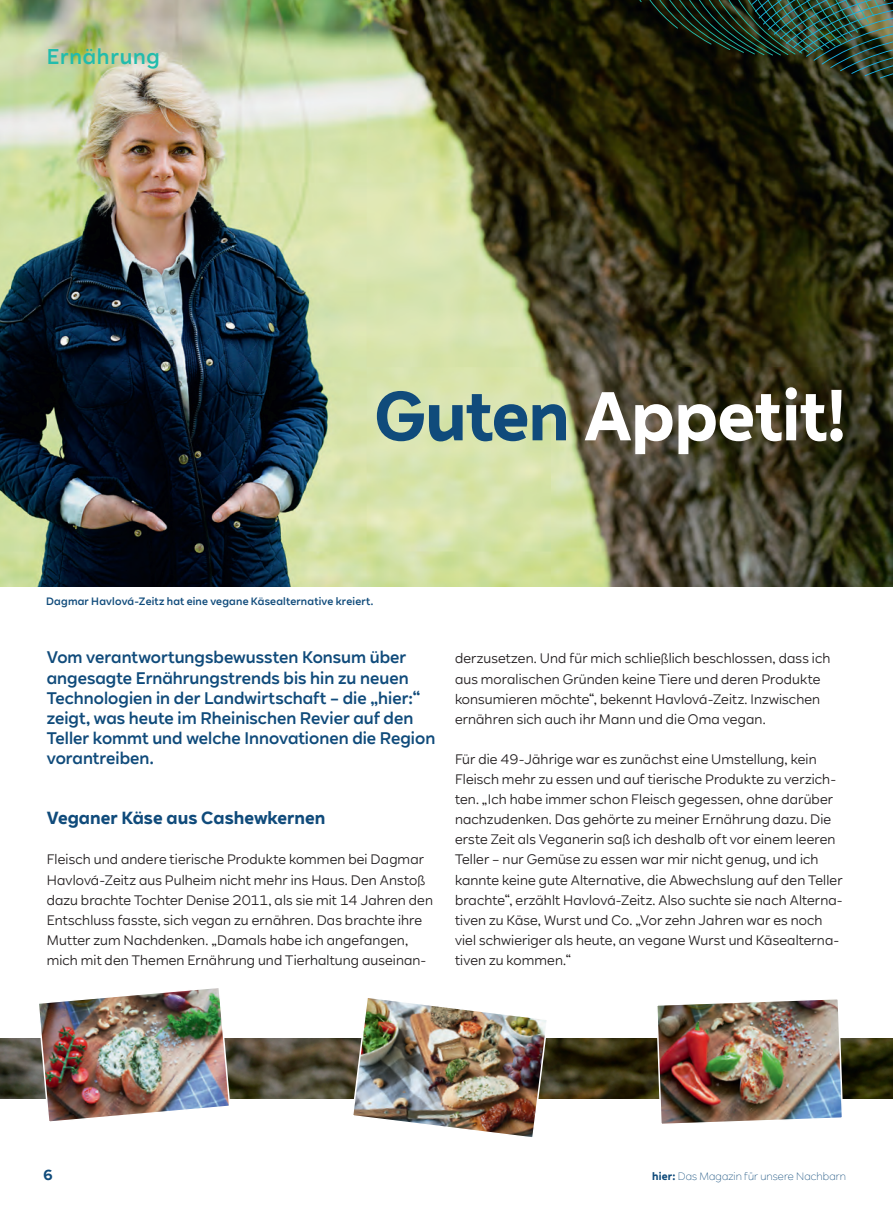
<style>
.page{position:relative;width:893px;height:1212px;background:#fff}
.page>*{position:absolute;margin:0;border:0;box-sizing:border-box;transform-origin:0 0}
.t1{font:700 67.5px "RWE Sans";letter-spacing:-.01em;color:#fff}
.t2{font:500 21px "RWE Sans";letter-spacing:.035em;color:#22bcac}
.t3{font:700 17.25px "RWE Sans";color:#104b7b}
.t4{font:500 16.5px/20.1px "RWE Sans";color:#104b7b}
.t5{font:700 14.25px "RWE Sans";color:#104b7b}
.t6{font:13.5px/20.1px "RWE Sans";letter-spacing:.01em;color:#231f20}
.t7{font:500 10.5px "RWE Sans";letter-spacing:.02em;color:#104b7b}
.t8{font:300 10.5px "RWE Sans";letter-spacing:.01em;color:#104b7b}
.s1{color:#104b7b}
.s2{font-weight:700}
</style>
<div class="page">
<img style="left:0;top:0;width:893px;height:587px">
<img style="left:0;top:1038px;width:893px;height:60px">
<img style="left:37px;top:988px;width:194px;height:134px">
<img style="left:655px;top:999px;width:189px;height:125px">
<img style="left:351px;top:998px;width:198px;height:139px">
<img style="left:614px;top:0;width:279px;height:78px">
<h2 class="t2" style="left:47px;top:43px;width:115px">Ernährung</h2>
<h1 class="t1" style="left:374px;top:374px;width:473px"><span class="s1">Guten</span> Appetit!</h1>
<p class="t7" style="left:46px;top:595px;width:329px">Dagmar Havlová-Zeitz hat eine vegane Käsealternative kreiert.</p>
<p class="t4" style="left:47px;top:648px;width:390px">Vom verantwortungsbewussten Konsum über angesagte Ernährungstrends bis hin zu neuen Technologien in der Landwirtschaft – die „hier:“ zeigt, was heute im Rheinischen Revier auf den Teller kommt und welche Innovationen die Region vorantreiben.</p>
<p class="t3" style="left:47px;top:807px;width:280px">Veganer Käse aus Cashewkernen</p>
<p class="t6" style="left:47px;top:850px;width:388px">Fleisch und andere tierische Produkte kommen bei Dagmar Havlová-Zeitz aus Pulheim nicht mehr ins Haus. Den Anstoß dazu brachte Tochter Denise 2011, als sie mit 14 Jahren den Entschluss fasste, sich vegan zu ernähren. Das brachte ihre Mutter zum Nachdenken. „Damals habe ich angefangen, mich mit den Themen Ernährung und Tierhaltung auseinan-</p>
<p class="t6" style="left:455px;top:649px;width:377px">derzusetzen. Und für mich schließlich beschlossen, dass ich aus moralischen Gründen keine Tiere und deren Produkte konsumieren möchte“, bekennt Havlová-Zeitz. Inzwischen ernähren sich auch ihr Mann und die Oma vegan.</p>
<p class="t6" style="left:455px;top:749px;width:389px">Für die 49-Jährige war es zunächst eine Umstellung, kein Fleisch mehr zu essen und auf tierische Produkte zu verzich&shy;ten. „Ich habe immer schon Fleisch gegessen, ohne darüber nachzudenken. Das gehörte zu meiner Ernährung dazu. Die erste Zeit als Veganerin saß ich deshalb oft vor einem leeren Teller – nur Gemüse zu essen war mir nicht genug, und ich kannte keine gute Alternative, die Abwechslung auf den Teller brachte“, erzählt Havlová-Zeitz. Also suchte sie nach Alterna&shy;tiven zu Käse, Wurst und Co. „Vor zehn Jahren war es noch viel schwieriger als heute, an vegane Wurst und Käsealterna&shy;tiven zu kommen.“</p>
<p class="t5" style="left:43px;top:1166px;width:11px">6</p>
<p class="t8" style="left:652px;top:1170px;width:195px"><span class="s2">hier:</span> Das Magazin für unsere Nachbarn</p>
</div>
